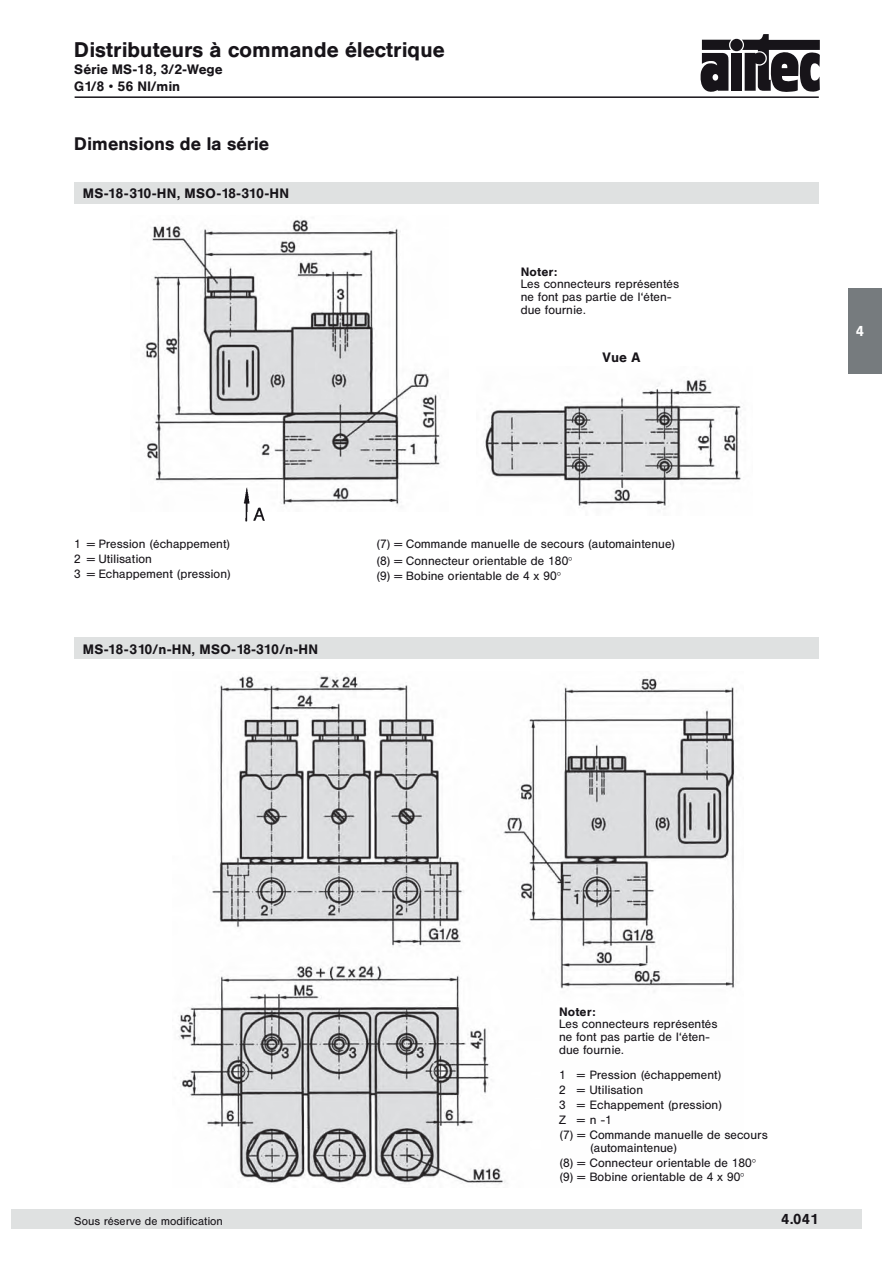
<style>
.page{position:relative;width:893px;height:1263px;background:#fff}
.page>*{position:absolute;margin:0;border:0;box-sizing:border-box;transform-origin:0 0}
.t1{font:21px "Hel Med";letter-spacing:.025em;color:#171419}
.t2{font:18px "Hel Med";letter-spacing:.025em;color:#171419}
.t3{font:14.25px "Hel Med";color:#171419}
.t4{font:14.25px "Hel Med";color:#fff}
.t5{font:13.5px/17px "Hel Med";letter-spacing:.025em;color:#171419}
.t6{font:13.5px "Hel Med";letter-spacing:-.015em;color:#171419}
.t7{font:12px/14.9px "Hel Reg";letter-spacing:.035em;color:#171419}
.t8{font:12px "Hel Med";letter-spacing:.04em;color:#171419}
.t9{font:11.25px "Hel Reg";letter-spacing:.035em;color:#171419}
</style>
<div class="page">
<div style="left:730px;top:39px;width:13px;height:12px;background:#171419;border-radius:50%"></div>
<div style="left:731px;top:53px;width:11px;height:38px;background:#171419"></div>
<svg style="left:700px;top:40px;width:31px;height:52px"></svg>
<svg style="left:742px;top:34px;width:78px;height:58px"></svg>
<div style="left:848px;top:289px;width:34px;height:85px;background:#767b7e"></div>
<img style="left:143px;top:219px;width:298px;height:286px">
<div style="left:11px;top:1209px;width:850px;height:19px;background:#dfe1e1"></div>
<div style="left:75px;top:182px;width:744px;height:21px;background:#dfe1e1"></div>
<div style="left:75px;top:637px;width:744px;height:21px;background:#dfe1e1"></div>
<img style="left:178px;top:674px;width:558px;height:510px">
<img style="left:484px;top:378px;width:257px;height:131px">
<img style="left:228px;top:486px;width:42px;height:36px">
<hr style="left:75px;top:96px;width:744px;height:2px;background:#171419">
<h1 class="t1" style="left:75px;top:37px;width:371px">Distributeurs à commande électrique</h1>
<p class="t5" style="left:75px;top:60px;width:149px">Série MS-18, 3/2-Wege<br>G1/8 • 56 Nl/min</p>
<h2 class="t2" style="left:75px;top:133px;width:196px">Dimensions de la série</h2>
<p class="t6" style="left:83px;top:185px;width:207px">MS-18-310-HN, MSO-18-310-HN</p>
<p class="t8" style="left:521px;top:264px;width:37px">Noter:</p>
<p class="t7" style="left:521px;top:278px;width:159px;line-height:12.8px">Les connecteurs représentés ne font pas partie de l‘éten&shy;due fournie.</p>
<p class="t5" style="left:603px;top:348px;width:39px">Vue A</p>
<p class="t7" style="left:75px;top:536px;width:158px">1 = Pression (échappement)<br>2 = Utilisation<br>3 = Echappement (pression)</p>
<p class="t5" style="left:83px;top:641px;width:237px">MS-18-310/n-HN, MSO-18-310/n-HN</p>
<p class="t7" style="left:377px;top:535px;width:300px;line-height:17px">(7) = Commande manuelle de secours (automaintenue) (8) = Connecteur orientable de 180°</p>
<p class="t7" style="left:377px;top:568px;width:186px">(9) = Bobine orientable de 4 x 90°</p>
<p class="t4" style="left:856px;top:322px;width:10px">4</p>
<p class="t8" style="left:559px;top:1004px;width:37px">Noter:</p>
<p class="t7" style="left:559px;top:1018px;width:159px;line-height:12.8px">Les connecteurs représentés ne font pas partie de l‘éten&shy;due fournie.</p>
<p class="t7" style="left:559px;top:1068px;width:210px">1 = Pression (échappement)<br>2 = Utilisation<br>3 = Echappement (pression)<br>Z = n -1<br>(7) = Commande manuelle de secours</p>
<p class="t7" style="left:559px;top:1140px;width:198px;text-indent:31px">(automaintenue)<br>(8) = Connecteur orientable de 180° (9) = Bobine orientable de 4 x 90°</p>
<p class="t9" style="left:75px;top:1214px;width:150px">Sous réserve de modification</p>
<p class="t3" style="left:782px;top:1211px;width:39px">4.041</p>
</div>
